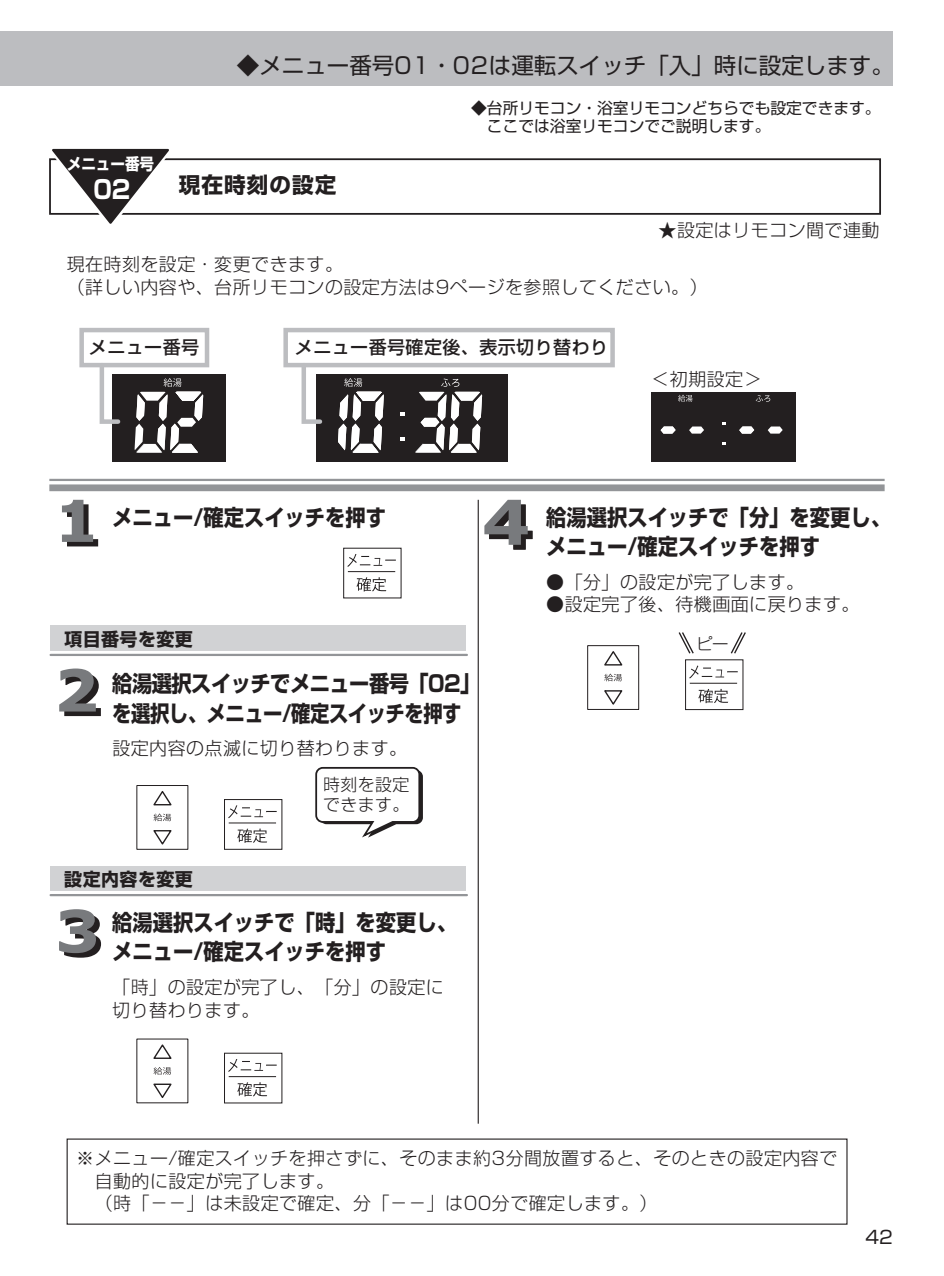
<style>
.page{position:relative;width:944px;height:1276px;background:#fff}
.page>*{position:absolute;margin:0;border:0;box-sizing:border-box;transform-origin:0 0}
.t1{font:700 25.2px "Shin Go Pro";color:#fff;scale:.9 1}
.t2{font:700 22.5px/29.2px "Shin Go Pro";color:#231f20;scale:.9 1}
.t3{font:700 22.5px/29.2px "Shin Go Pro";letter-spacing:-.025em;color:#231f20;scale:.9 1}
.t4{font:22.5px "Shin Go Pro";color:#231f20}
.t5{font:700 21.6px "Shin Go Pro";letter-spacing:.05em;color:#231f20}
.t6{font:300 18px/22.5px "Shin Go Pro";letter-spacing:.025em;color:#231f20}
.t7{font:500 18px "Shin Go Pro";letter-spacing:.025em;color:#231f20}
.t8{font:700 18px "Shin Go Pro";letter-spacing:.025em;color:#231f20}
.t9{font:18px "Shin Go Pro";color:#231f20}
.t10{font:300 16.88px/19.8px "Shin Go Pro";letter-spacing:.025em;color:#231f20}
.t11{font:300 16.43px "Shin Go Pro";color:#231f20}
.t12{font:700 16.2px "Shin Go Pro";color:#fff;scale:.9 1}
.t13{font:15.75px/18px "Shin Go Pro";color:#231f20}
</style>
<div class="page">
<svg style="left:228px;top:805px;width:49px;height:13px"></svg>
<svg style="left:237px;top:828px;width:30px;height:15px"></svg>
<hr style="left:229px;top:822px;width:47px;height:1px;background:#231f20">
<div style="left:224px;top:799px;width:58px;height:50px;border:1px solid #231f20"></div>
<svg style="left:228px;top:1059px;width:49px;height:13px"></svg>
<svg style="left:237px;top:1082px;width:30px;height:14px"></svg>
<hr style="left:229px;top:1076px;width:47px;height:1px;background:#231f20">
<svg style="left:347px;top:554px;width:49px;height:13px"></svg>
<svg style="left:357px;top:577px;width:29px;height:14px"></svg>
<hr style="left:348px;top:571px;width:47px;height:1px;background:#231f20">
<svg style="left:154px;top:1067px;width:17px;height:7px"></svg>
<svg style="left:153px;top:1044px;width:19px;height:15px"></svg>
<svg style="left:153px;top:1083px;width:19px;height:15px"></svg>
<svg style="left:689px;top:665px;width:49px;height:13px"></svg>
<svg style="left:698px;top:689px;width:30px;height:14px"></svg>
<hr style="left:690px;top:683px;width:47px;height:1px;background:#231f20">
<div style="left:685px;top:659px;width:58px;height:51px;border:1px solid #231f20"></div>
<svg style="left:604px;top:674px;width:18px;height:7px"></svg>
<svg style="left:604px;top:651px;width:19px;height:15px"></svg>
<svg style="left:604px;top:690px;width:19px;height:15px"></svg>
<div style="left:587px;top:645px;width:52px;height:65px;border:1px solid #231f20"></div>
<svg style="left:154px;top:813px;width:17px;height:8px"></svg>
<svg style="left:153px;top:791px;width:19px;height:15px"></svg>
<svg style="left:153px;top:830px;width:19px;height:15px"></svg>
<div style="left:112px;top:374px;width:114px;height:88px;background:#231f20"></div>
<svg style="left:135px;top:378px;width:68px;height:75px"></svg>
<div style="left:316px;top:374px;width:192px;height:88px;background:#231f20"></div>
<svg style="left:400px;top:437px;width:4px;height:3px"></svg>
<svg style="left:400px;top:413px;width:4px;height:3px"></svg>
<svg style="left:338px;top:378px;width:46px;height:75px"></svg>
<svg style="left:415px;top:378px;width:67px;height:75px"></svg>
<div style="left:651px;top:392px;width:145px;height:69px;background:#231f20"></div>
<svg style="left:739px;top:426px;width:15px;height:7px"></svg>
<svg style="left:678px;top:395px;width:15px;height:7px"></svg>
<svg style="left:756px;top:395px;width:14px;height:7px"></svg>
<svg style="left:689px;top:426px;width:15px;height:7px"></svg>
<svg style="left:661px;top:426px;width:15px;height:7px"></svg>
<svg style="left:768px;top:426px;width:15px;height:7px"></svg>
<div style="left:0;top:32px;width:893px;height:54px;background:#bcbdc0"></div>
<svg style="left:315px;top:767px;width:108px;height:71px"></svg>
<svg style="left:678px;top:632px;width:16px;height:22px"></svg>
<svg style="left:730px;top:632px;width:16px;height:22px"></svg>
<div style="left:49px;top:484px;width:836px;height:7px;background:#939598"></div>
<hr style="left:49px;top:479px;width:836px;height:2px;background:#939598">
<div style="left:49px;top:158px;width:832px;height:57px;border:2px solid #231f20"></div>
<svg style="left:49px;top:148px;width:130px;height:76px"></svg>
<div style="left:51px;top:625px;width:415px;height:25px;background:#d1d2d4"></div>
<hr style="left:51px;top:654px;width:416px;height:2px;background:#939598">
<div style="left:51px;top:866px;width:415px;height:25px;background:#d1d2d4"></div>
<hr style="left:51px;top:894px;width:416px;height:2px;background:#939598">
<svg style="left:62px;top:500px;width:36px;height:46px"></svg>
<svg style="left:59px;top:668px;width:42px;height:48px"></svg>
<svg style="left:59px;top:909px;width:42px;height:48px"></svg>
<hr style="left:478px;top:500px;width:1px;height:623px;background:#231f20">
<div style="left:79px;top:328px;width:130px;height:39px;background:#fff;border:4px solid #bcbdc0"></div>
<div style="left:283px;top:328px;width:332px;height:39px;background:#fff;border:4px solid #bcbdc0"></div>
<svg style="left:97px;top:362px;width:26px;height:62px"></svg>
<svg style="left:299px;top:362px;width:25px;height:62px"></svg>
<svg style="left:484px;top:500px;width:48px;height:49px"></svg>
<p class="t4" style="left:237px;top:47px;width:659px">◆メニュー番号01・02は運転スイッチ「入」時に設定します。</p>
<p class="t12" style="left:67px;top:151px;width:99px">メニュー番号</p>
<h1 class="t1" style="left:93px;top:169px;width:43px">02</h1>
<p class="t5" style="left:179px;top:168px;width:159px">現在時刻の設定</p>
<p class="t13" style="left:471px;top:97px;width:411px">◆台所リモコン・浴室リモコンどちらでも設定できます。　ここでは浴室リモコンでご説明します。</p>
<p class="t6" style="left:659px;top:217px;width:222px">★設定はリモコン間で連動</p>
<p class="t6" style="left:67px;top:251px;width:642px">現在時刻を設定・変更できます。<br>（詳しい内容や、台所リモコンの設定方法は9ページを参照してください。）</p>
<p class="t7" style="left:89px;top:332px;width:112px">メニュー番号</p>
<p class="t7" style="left:295px;top:332px;width:315px">メニュー番号確定後、表示切り替わり</p>
<p class="t6" style="left:651px;top:366px;width:112px">＜初期設定＞</p>
<p class="t2" style="left:112px;top:500px;width:306px">メニュー/確定スイッチを押す</p>
<p class="t8" style="left:64px;top:624px;width:130px">項目番号を変更</p>
<p class="t3" style="left:112px;top:667px;width:411px">給湯選択スイッチでメニュー番号「02」を選択し、メニュー/確定スイッチを押す</p>
<p class="t6" style="left:112px;top:734px;width:296px">設定内容の点滅に切り替わります。</p>
<p class="t8" style="left:64px;top:864px;width:130px">設定内容を変更</p>
<p class="t10" style="left:323px;top:772px;width:88px">時刻を設定できます。</p>
<p class="t2" style="left:112px;top:905px;width:384px">給湯選択スイッチで「時」を変更し、メニュー/確定スイッチを押す</p>
<p class="t6" style="left:112px;top:974px;width:333px">「時」の設定が完了し、「分」の設定に切り替わります。</p>
<p class="t2" style="left:546px;top:500px;width:384px">給湯選択スイッチで「分」を変更し、メニュー/確定スイッチを押す</p>
<p class="t6" style="left:546px;top:569px;width:259px">●「分」の設定が完了します。</p>
<p class="t6" style="left:546px;top:591px;width:315px">●設定完了後、待機画面に戻ります。</p>
<p class="t11" style="left:697px;top:630px;width:33px">ピー</p>
<p class="t6" style="left:76px;top:1145px;width:763px">※メニュー/確定スイッチを押さずに、そのまま約3分間放置すると、そのときの設定内容で　自動的に設定が完了します。<br>　（時「－－」は未設定で確定、分「－－」は00分で確定します。）</p>
<p class="t9" style="left:865px;top:1222px;width:29px">42</p>
</div>
